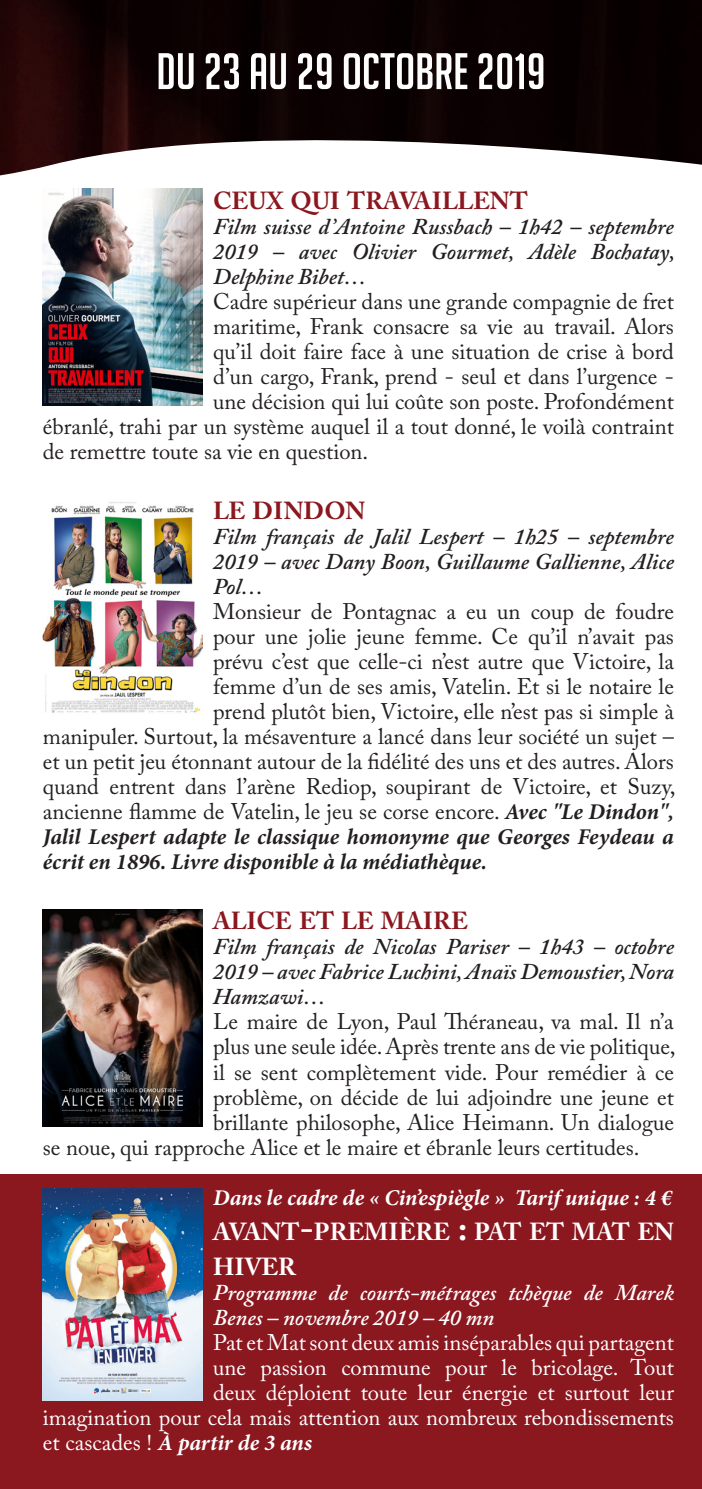
<style>
.page{position:relative;width:702px;height:1489px;background:#fff}
.page>*{position:absolute;margin:0;border:0;box-sizing:border-box;transform-origin:0 0}
.t1{font:50px "Big Noodle Titling";color:#fff}
.t2{font:700 24.5px "Adobe Caslon Pro";color:#8b171f}
.t3{font:700 24.5px/35px "Adobe Caslon Pro";letter-spacing:-.01em;color:#fff}
.t4{font:22.5px "Adobe Caslon Pro";color:#231f20}
.t5{font:italic 600 22.5px/25px "Adobe Caslon Pro";color:#231f20;text-align:justify}
.t6{font:22.5px "Adobe Caslon Pro";color:#fff}
.t7{font:italic 700 22.5px "Minion Pro";color:#231f20}
.t8{font:italic 700 22.5px "Minion Pro";letter-spacing:-.005em;color:#fff}
.t9{font:italic 600 22.5px/25px "Adobe Caslon Pro";color:#fff}
.s1{font-family:"Minion Pro";font-weight:700;font-style:italic}
.s2{font-size:35px}
.s3{font-family:"Adobe Caslon Pro";font-weight:400;font-style:normal}
</style>
<div class="page">
<img style="left:0;top:0;width:702px;height:175px">
<div style="left:0;top:1174px;width:702px;height:314px;background:#8b171f"></div>
<img style="left:43px;top:189px;width:159px;height:217px">
<img style="left:43px;top:502px;width:159px;height:211px">
<img style="left:43px;top:909px;width:159px;height:217px">
<img style="left:43px;top:1188px;width:159px;height:212px">
<p class="t1" style="left:156px;top:44px;width:391px">DU 23 AU 29 OCTOBRE 2019</p>
<p class="t2" style="left:213px;top:186px;width:316px">CEUX QUI TRAVAILLENT</p>
<p class="t5" style="left:213px;top:214px;width:463px">Film suisse d’Antoine Russbach – 1h42 – septembre 2019 – avec Olivier Gourmet, Adèle Bochatay, Delphine Bibet…</p>
<p class="t4" style="left:213px;top:288px;width:462px">Cadre supérieur dans une grande compagnie de fret</p>
<p class="t4" style="left:213px;top:313px;width:462px">maritime, Frank consacre sa vie au travail. Alors</p>
<p class="t4" style="left:213px;top:338px;width:462px">qu’il doit faire face à une situation de crise à bord</p>
<p class="t4" style="left:213px;top:363px;width:462px">d’un cargo, Frank, prend - seul et dans l’urgence -</p>
<p class="t4" style="left:213px;top:388px;width:462px">une décision qui lui coûte son poste. Profondément</p>
<p class="t4" style="left:43px;top:413px;width:632px">ébranlé, trahi par un système auquel il a tout donné, le voilà contraint</p>
<p class="t4" style="left:43px;top:438px;width:327px">de remettre toute sa vie en question.</p>
<p class="t2" style="left:213px;top:496px;width:154px">LE DINDON</p>
<p class="t5" style="left:213px;top:524px;width:462px">Film français de Jalil Lespert – 1h25 – septembre 2019 – avec Dany Boon, Guillaume Gallienne, Alice Pol…</p>
<p class="t4" style="left:213px;top:598px;width:462px">Monsieur de Pontagnac a eu un coup de foudre</p>
<p class="t4" style="left:213px;top:623px;width:462px">pour une jolie jeune femme. Ce qu’il n’avait pas</p>
<p class="t4" style="left:213px;top:648px;width:462px">prévu c’est que celle-ci n’est autre que Victoire, la</p>
<p class="t4" style="left:213px;top:673px;width:462px">femme d’un de ses amis, Vatelin. Et si le notaire le</p>
<p class="t4" style="left:213px;top:698px;width:462px">prend plutôt bien, Victoire, elle n’est pas si simple à</p>
<p class="t4" style="left:43px;top:723px;width:632px">manipuler. Surtout, la mésaventure a lancé dans leur société un sujet –</p>
<p class="t4" style="left:43px;top:748px;width:632px">et un petit jeu étonnant autour de la fidélité des uns et des autres. Alors</p>
<p class="t4" style="left:43px;top:773px;width:634px">quand entrent dans l’arène Rediop, soupirant de Victoire, et Suzy,</p>
<p class="t4" style="left:43px;top:798px;width:632px">ancienne flamme de Vatelin, le jeu se corse encore. <span class="s1">Avec "Le Dindon",</span></p>
<p class="t7" style="left:43px;top:821px;width:632px">Jalil Lespert adapte le classique homonyme que Georges Feydeau a</p>
<p class="t7" style="left:43px;top:846px;width:445px">écrit en 1896. Livre disponible à la médiathèque.</p>
<p class="t2" style="left:213px;top:906px;width:256px">ALICE ET LE MAIRE</p>
<p class="t5" style="left:213px;top:934px;width:462px">Film français de Nicolas Pariser – 1h43 – octobre 2019 – avec Fabrice Luchini, Anaïs Demoustier, Nora Hamzawi…</p>
<p class="t4" style="left:213px;top:1008px;width:462px">Le maire de Lyon, Paul Théraneau, va mal. Il n’a</p>
<p class="t4" style="left:213px;top:1033px;width:464px">plus une seule idée. Après trente ans de vie politique,</p>
<p class="t4" style="left:213px;top:1058px;width:462px">il se sent complètement vide. Pour remédier à ce</p>
<p class="t4" style="left:213px;top:1083px;width:462px">problème, on décide de lui adjoindre une jeune et</p>
<p class="t4" style="left:213px;top:1108px;width:462px">brillante philosophe, Alice Heimann. Un dialogue</p>
<p class="t4" style="left:43px;top:1133px;width:598px">se noue, qui rapproche Alice et le maire et ébranle leurs certitudes.</p>
<p class="t8" style="left:213px;top:1181px;width:460px">Dans le cadre de « Cin’espiègle » Tarif unique : 4 €</p>
<p class="t3" style="left:213px;top:1213px;width:462px">AVANT<span class="s2">-</span>PREMIÈRE <span class="s2">:</span> PAT ET MAT EN<br>HIVER</p>
<p class="t9" style="left:213px;top:1279px;width:462px">Programme de courts-métrages tchèque de Marek<br>Benes – novembre 2019 – 40 mn</p>
<p class="t6" style="left:213px;top:1328px;width:462px">Pat et Mat sont deux amis inséparables qui partagent</p>
<p class="t6" style="left:213px;top:1353px;width:462px">une passion commune pour le bricolage. Tout</p>
<p class="t6" style="left:213px;top:1378px;width:462px">deux déploient toute leur énergie et surtout leur</p>
<p class="t6" style="left:43px;top:1403px;width:632px">imagination pour cela mais attention aux nombreux rebondissements</p>
<p class="t8" style="left:43px;top:1426px;width:271px"><span class="s3">et cascades !</span> À partir de 3 ans</p>
</div>
